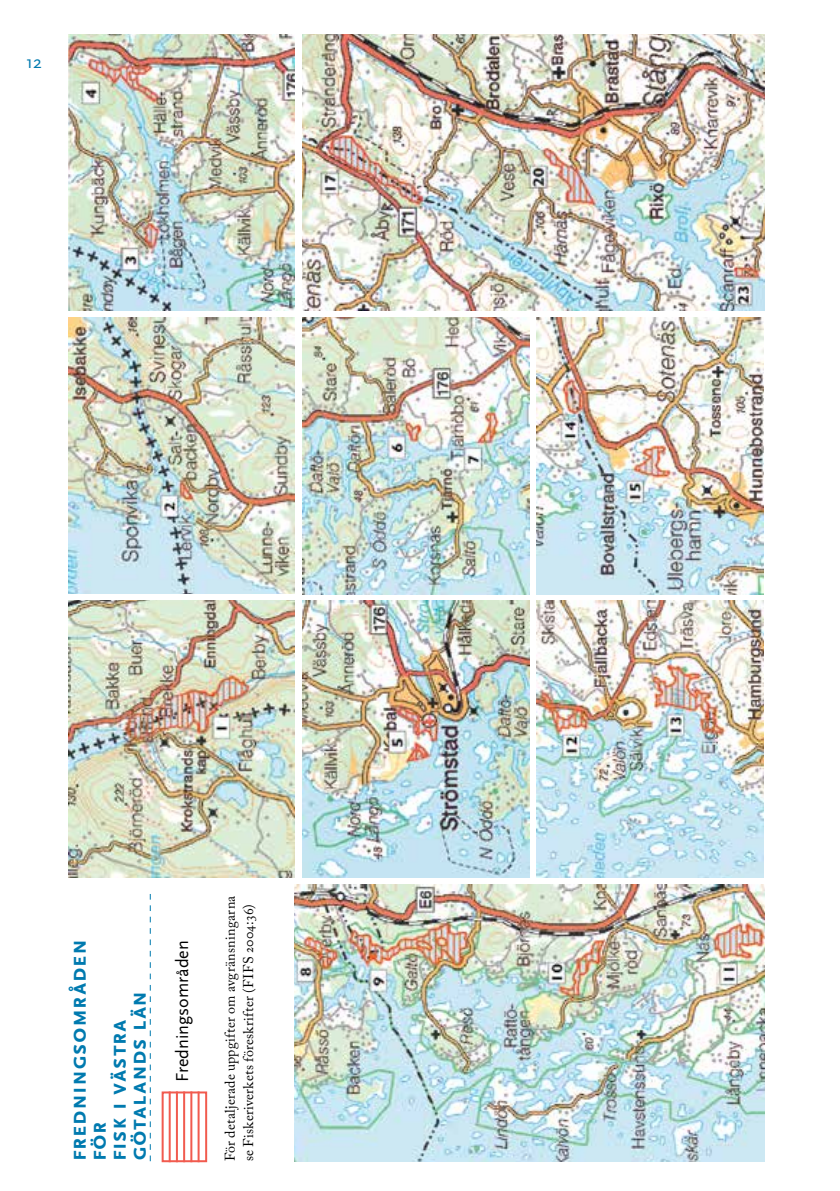
<style>
.page{position:relative;width:840px;height:1191px;background:#fff}
.page>*{position:absolute;margin:0;border:0;box-sizing:border-box;transform-origin:0 0}
.t1{font:700 24px/20px "Scala Sans Pro";letter-spacing:.02em;color:#007aaf}
.t2{font:18px "Scala Sans Pro";color:#000}
.t3{font:18px "Scala Sans Pro";color:#007aaf}
.t4{font:14px/18.2px "Adobe Caslon Pro";letter-spacing:.015em;color:#000}
</style>
<div class="page">
<svg style="left:150px;top:894px;width:1px;height:267px"></svg>
<div style="left:161px;top:1091px;width:46px;height:71px;border:2px solid #f15b4f"></div>
<hr style="left:169px;top:1091px;width:2px;height:71px;background:#f15b4f">
<hr style="left:176px;top:1091px;width:2px;height:71px;background:#f15b4f">
<hr style="left:183px;top:1091px;width:2px;height:71px;background:#f15b4f">
<hr style="left:190px;top:1091px;width:2px;height:71px;background:#f15b4f">
<hr style="left:197px;top:1091px;width:2px;height:71px;background:#f15b4f">
<img style="left:295px;top:884px;width:468px;height:277px">
<img style="left:68px;top:600px;width:227px;height:278px">
<img style="left:68px;top:318px;width:227px;height:276px">
<img style="left:68px;top:34px;width:227px;height:276px">
<img style="left:302px;top:600px;width:226px;height:277px">
<img style="left:536px;top:600px;width:227px;height:277px">
<img style="left:302px;top:317px;width:226px;height:277px">
<img style="left:536px;top:317px;width:227px;height:277px">
<img style="left:302px;top:34px;width:461px;height:276px">
<p class="t3" style="left:26px;top:52px;width:17px">12</p>
<p class="t1" style="left:68px;top:1161px;width:223px;rotate:-90deg">FredninGsområden<br>För<br>Fisk i västra<br>Götalands län</p>
<p class="t2" style="left:172px;top:1081px;width:143px;rotate:-90deg">Fredningsområden</p>
<p class="t4" style="left:221px;top:1161px;width:267px;rotate:-90deg">För detaljerade uppgifter om avgränsningarna se Fiskeriverkets föreskrifter (FIFS 2004:36)</p>
</div>
